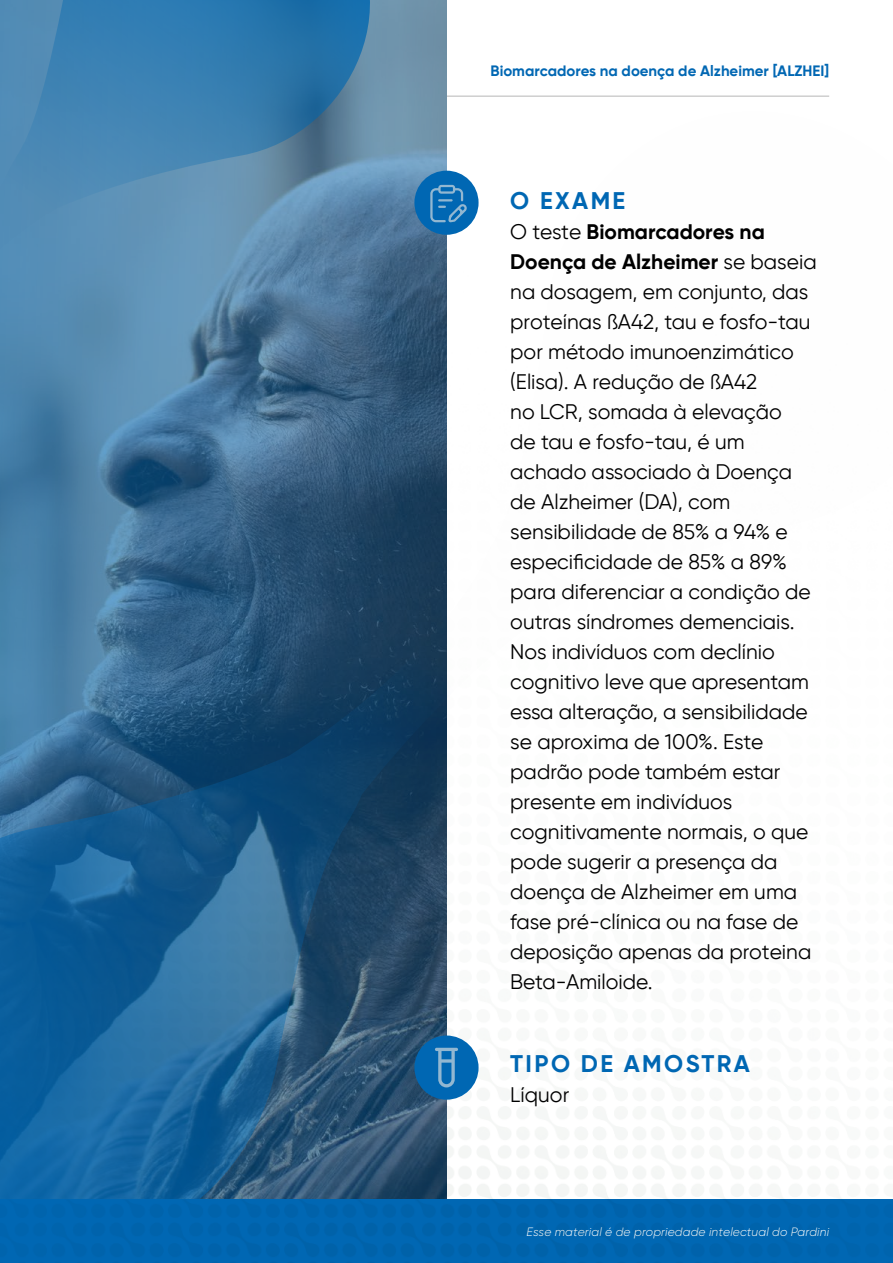
<style>
.page{position:relative;width:893px;height:1263px;background:#fff}
.page>*{position:absolute;margin:0;border:0;box-sizing:border-box;transform-origin:0 0}
.t1{font:700 24px "SVN Gilroy";letter-spacing:.1em;color:#0067b3}
.t2{font:21px/30px "SVN Gilroy";color:#000}
.t3{font:700 15px "SVN Gilroy";color:#0067b3}
.t4{font:italic 300 12px "SVN Gilroy";letter-spacing:.01em;color:#fff}
.s1{font-weight:700}
</style>
<div class="page">
<img style="left:0;top:171px;width:893px;height:1092px">
<svg style="left:0;top:0;width:446px;height:1199px;background:#215984"></svg>
<div style="left:414px;top:1035px;width:65px;height:65px;background:#0067b3;border-radius:50%"></div>
<svg style="left:435px;top:1048px;width:23px;height:39px"></svg>
<div style="left:414px;top:171px;width:65px;height:64px;background:#0067b3;border-radius:50%"></div>
<svg style="left:430px;top:185px;width:37px;height:37px"></svg>
<svg style="left:0;top:0;width:421px;height:727px;background:#42749a"></svg>
<p class="t3" style="left:491px;top:60px;width:340px">Biomarcadores na doença de Alzheimer [ALZHEI]</p>
<p class="t1" style="left:510px;top:183px;width:117px">O EXAME</p>
<p class="t2" style="left:510px;top:215px;width:308px">O teste <span class="s1">Biomarcadores na<br>Doença de Alzheimer</span> se baseia na dosagem, em conjunto, das proteínas ßA42, tau e fosfo-tau por método imunoenzimático (Elisa). A redução de ßA42<br>no LCR, somada à elevação<br>de tau e fosfo-tau, é um achado associado à Doença de Alzheimer (DA), com sensibilidade de 85% a 94% e especificidade de 85% a 89% para diferenciar a condição de outras síndromes demenciais.<br>Nos indivíduos com declínio cognitivo leve que apresentam essa alteração, a sensibilidade se aproxima de 100%. Este padrão pode também estar presente em indivíduos cognitivamente normais, o que pode sugerir a presença da doença de Alzheimer em uma fase pré-clínica ou na fase de deposição apenas da proteina<br>Beta-Amiloide.</p>
<p class="t1" style="left:510px;top:1046px;width:241px">TIPO DE AMOSTRA</p>
<p class="t2" style="left:510px;top:1079px;width:61px">Líquor</p>
<p class="t4" style="left:527px;top:1223px;width:304px">Esse material é de propriedade intelectual do Pardini</p>
</div>
